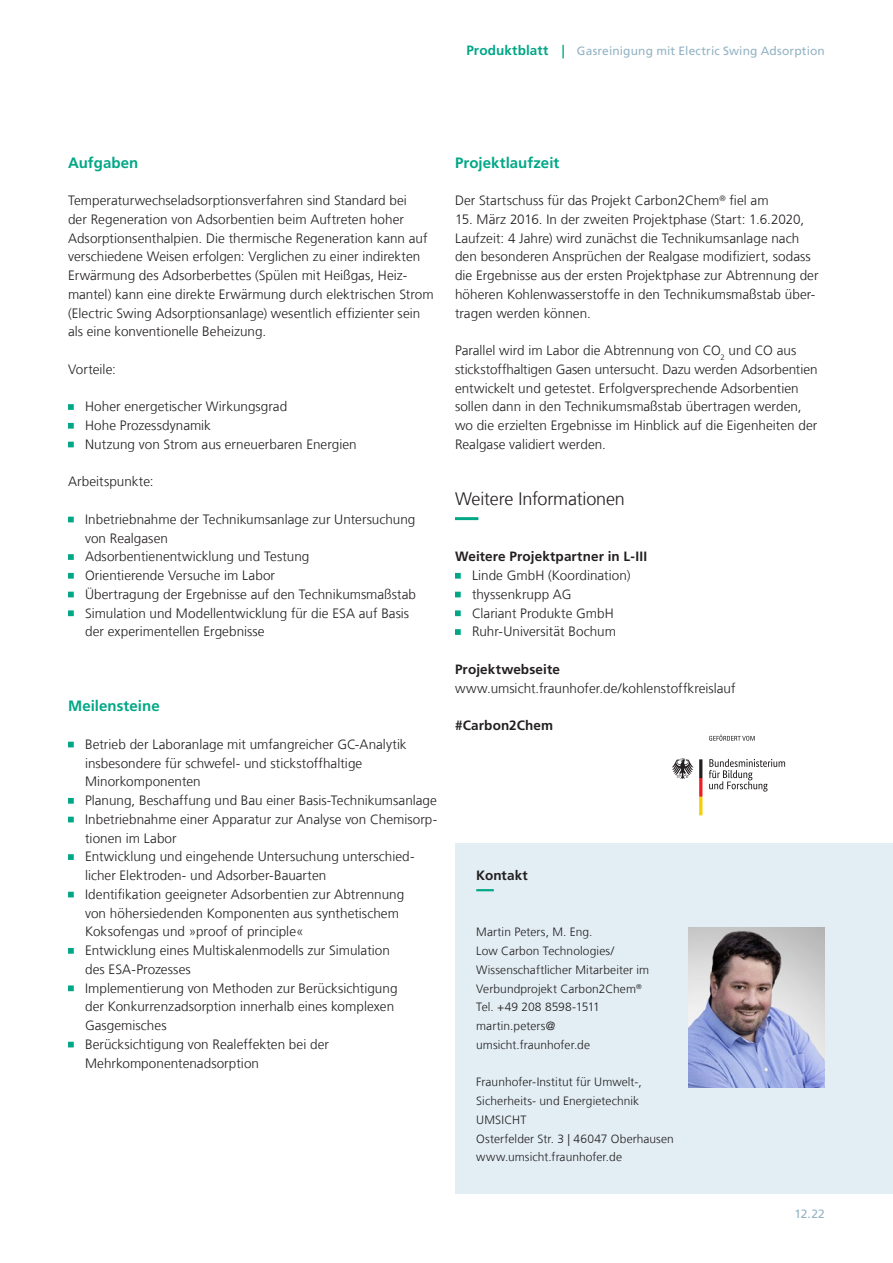
<style>
.page{position:relative;width:893px;height:1263px;background:#fff}
.page>*{position:absolute;margin:0;border:0;box-sizing:border-box;transform-origin:0 0}
.t1{font:300 18px "Frutiger LT Com";letter-spacing:-.01em;color:#231f20}
.t2{font:700 15px "Frutiger LT Com";letter-spacing:.005em;color:#00a786}
.t3{font:300 13.5px/18.8px "Frutiger LT Com";letter-spacing:.005em;color:#231f20}
.t4{font:700 13.5px "Frutiger LT Com";letter-spacing:.01em;color:#231f20}
.t5{font:300 12px/18.8px "Frutiger LT Com";letter-spacing:.005em;color:#231f20}
.t6{font:12px "Frutiger LT Com";letter-spacing:.01em;color:#93b3c3}
.s1{font-weight:700;font-size:13.5px;color:#00a786}
</style>
<div class="page">
<svg style="left:709px;top:759px;width:76px;height:32px"></svg>
<svg style="left:672px;top:758px;width:21px;height:21px"></svg>
<svg style="left:699px;top:759px;width:3px;height:56px"></svg>
<svg style="left:709px;top:735px;width:46px;height:6px"></svg>
<div style="left:455px;top:843px;width:438px;height:350px;background:#e2eef4"></div>
<svg style="left:476px;top:889px;width:18px;height:2px"></svg>
<svg style="left:68px;top:404px;width:6px;height:6px"></svg>
<svg style="left:68px;top:423px;width:6px;height:6px"></svg>
<svg style="left:68px;top:442px;width:6px;height:5px"></svg>
<svg style="left:68px;top:517px;width:6px;height:5px"></svg>
<svg style="left:68px;top:554px;width:6px;height:6px"></svg>
<svg style="left:68px;top:573px;width:6px;height:6px"></svg>
<svg style="left:68px;top:592px;width:6px;height:5px"></svg>
<svg style="left:68px;top:610px;width:6px;height:6px"></svg>
<svg style="left:68px;top:742px;width:6px;height:5px"></svg>
<svg style="left:68px;top:798px;width:6px;height:6px"></svg>
<svg style="left:68px;top:817px;width:6px;height:5px"></svg>
<svg style="left:68px;top:854px;width:6px;height:6px"></svg>
<svg style="left:68px;top:892px;width:6px;height:5px"></svg>
<svg style="left:68px;top:948px;width:6px;height:6px"></svg>
<svg style="left:68px;top:985px;width:6px;height:6px"></svg>
<svg style="left:68px;top:1042px;width:6px;height:5px"></svg>
<svg style="left:455px;top:517px;width:24px;height:3px"></svg>
<svg style="left:455px;top:573px;width:6px;height:6px"></svg>
<svg style="left:455px;top:592px;width:6px;height:5px"></svg>
<svg style="left:455px;top:610px;width:6px;height:6px"></svg>
<svg style="left:455px;top:629px;width:6px;height:6px"></svg>
<img style="left:688px;top:927px;width:137px;height:161px">
<p class="t6" style="left:466px;top:44px;width:360px"><span class="s1">Produktblatt |</span> Gasreinigung mit Electric Swing Adsorption</p>
<p class="t2" style="left:68px;top:154px;width:72px">Aufgaben</p>
<p class="t3" style="left:68px;top:191px;width:367px">Temperaturwechseladsorptionsverfahren sind Standard bei<br>der Regeneration von Adsorbentien beim Auftreten hoher Adsorptionsenthalpien. Die thermische Regeneration kann auf verschiedene Weisen erfolgen: Verglichen zu einer indirekten Erwärmung des Adsorberbettes (Spülen mit Heißgas, Heiz&shy;mantel) kann eine direkte Erwärmung durch elektrischen Strom (Electric Swing Adsorptionsanlage) wesentlich effizienter sein als eine konventionelle Beheizung.</p>
<p class="t3" style="left:68px;top:360px;width:49px">Vorteile:</p>
<p class="t3" style="left:85px;top:397px;width:273px">Hoher energetischer Wirkungsgrad<br>Hohe Prozessdynamik<br>Nutzung von Strom aus erneuerbaren Energien</p>
<p class="t3" style="left:68px;top:472px;width:87px">Arbeitspunkte:</p>
<p class="t3" style="left:85px;top:510px;width:333px">Inbetriebnahme der Technikumsanlage zur Untersuchung von Realgasen<br>Adsorbentienentwicklung und Testung<br>Orientierende Versuche im Labor<br>Übertragung der Ergebnisse auf den Technikumsmaßstab Simulation und Modellentwicklung für die ESA auf Basis der experimentellen Ergebnisse</p>
<p class="t2" style="left:68px;top:697px;width:93px">Meilensteine</p>
<p class="t3" style="left:85px;top:735px;width:354px">Betrieb der Laboranlage mit umfangreicher GC-Analytik insbesondere für schwefel- und stickstoffhaltige Minorkomponenten<br>Planung, Beschaffung und Bau einer Basis-Technikumsanlage Inbetriebnahme einer Apparatur zur Analyse von Chemisorp&shy;tionen im Labor<br>Entwicklung und eingehende Untersuchung unterschied&shy;licher Elektroden- und Adsorber-Bauarten<br>Identifikation geeigneter Adsorbentien zur Abtrennung<br>von höhersiedenden Komponenten aus synthetischem Koksofengas und »proof of principle«<br>Entwicklung eines Multiskalenmodells zur Simulation<br>des ESA-Prozesses<br>Implementierung von Methoden zur Berücksichtigung<br>der Konkurrenzadsorption innerhalb eines komplexen Gasgemisches<br>Berücksichtigung von Realeffekten bei der Mehrkomponentenadsorption</p>
<p class="t2" style="left:455px;top:154px;width:106px">Projektlaufzeit</p>
<p class="t3" style="left:455px;top:191px;width:315px">Der Startschuss für das Projekt Carbon2Chem<sup>®</sup> fiel am</p>
<p class="t3" style="left:455px;top:210px;width:365px">15. März 2016. In der zweiten Projektphase (Start: 1.6.2020, Laufzeit: 4 Jahre) wird zunächst die Technikumsanlage nach den besonderen Ansprüchen der Realgase modifiziert, sodass die Ergebnisse aus der ersten Projektphase zur Abtrennung der höheren Kohlenwasserstoffe in den Technikumsmaßstab über&shy;tragen werden können.</p>
<p class="t3" style="left:455px;top:341px;width:364px">Parallel wird im Labor die Abtrennung von CO<sub>2</sub> und CO aus stickstoffhaltigen Gasen untersucht. Dazu werden Adsorbentien entwickelt und getestet. Erfolgversprechende Adsorbentien sollen dann in den Technikumsmaßstab übertragen werden, wo die erzielten Ergebnisse im Hinblick auf die Eigenheiten der Realgase validiert werden.</p>
<h1 class="t1" style="left:455px;top:488px;width:171px">Weitere Informationen</h1>
<p class="t4" style="left:455px;top:549px;width:194px">Weitere Projektpartner in L-III</p>
<p class="t3" style="left:472px;top:566px;width:160px">Linde GmbH (Koordination) thyssenkrupp AG<br>Clariant Produkte GmbH<br>Ruhr-Universität Bochum</p>
<p class="t4" style="left:455px;top:661px;width:106px">Projektwebseite</p>
<p class="t3" style="left:455px;top:679px;width:282px">www.umsicht.fraunhofer.de/kohlenstoffkreislauf</p>
<p class="t4" style="left:455px;top:717px;width:100px">#Carbon2Chem</p>
<p class="t4" style="left:476px;top:867px;width:53px">Kontakt</p>
<p class="t5" style="left:476px;top:923px;width:175px">Martin Peters, M. Eng.<br>Low Carbon Technologies/<br>Wissenschaftlicher Mitarbeiter im<br>Verbundprojekt Carbon2Chem<sup>®<br></sup>Tel. +49 208 8598-1511 martin.peters@ umsicht.fraunhofer.de</p>
<p class="t5" style="left:476px;top:1073px;width:199px">Fraunhofer-Institut für Umwelt-,<br>Sicherheits- und Energietechnik<br>UMSICHT<br>Osterfelder Str. 3 | 46047 Oberhausen www.umsicht.fraunhofer.de</p>
<p class="t6" style="left:794px;top:1206px;width:32px">12.22</p>
</div>
